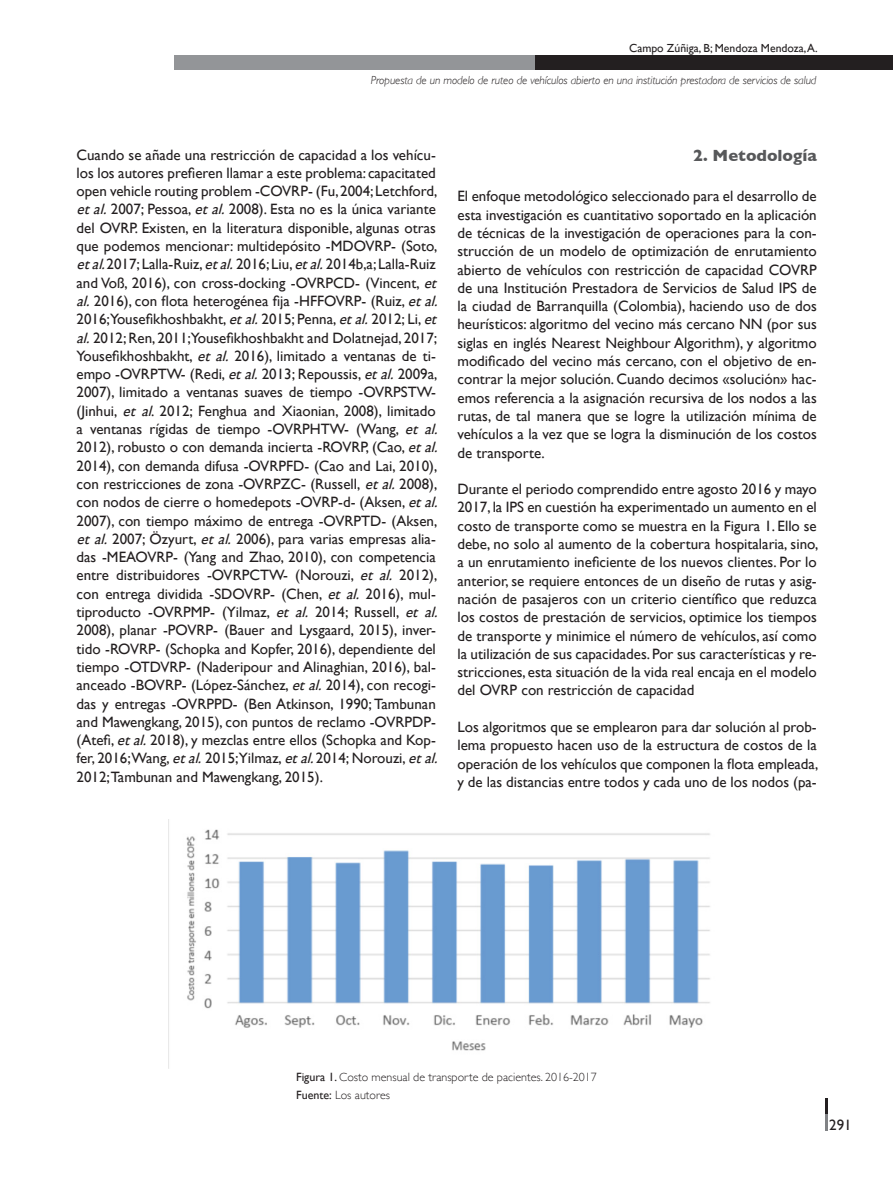
<style>
.page{position:relative;width:893px;height:1188px;background:#fff}
.page>*{position:absolute;margin:0;border:0;box-sizing:border-box;transform-origin:0 0}
.t1{font:700 16.5px "Gill Sans";color:#57585a}
.t2{font:15px/18.3px "Gill Sans";color:#231f20;text-align:justify}
.t3{font:300 12px "Gill Sans";color:#231f20}
.t4{font:italic 300 11.7px "Gill Sans";letter-spacing:-.01em;color:#231f20}
.t5{font:11.7px "Gill Sans";color:#231f20}
.s1{font-style:italic}
.s2{font-weight:400}
</style>
<div class="page">
<div style="left:174px;top:55px;width:361px;height:15px;background:#939598"></div>
<div style="left:535px;top:55px;width:358px;height:15px;background:#231f20"></div>
<svg style="left:825px;top:1099px;width:2px;height:31px"></svg>
<img style="left:186px;top:829px;width:524px;height:222px">
<p class="t5" style="left:629px;top:41px;width:190px">Campo Zúñiga, B; Mendoza Mendoza, A.</p>
<p class="t4" style="left:371px;top:74px;width:447px">Propuesta de un modelo de ruteo de vehículos abierto en una institución prestadora de servicios de salud</p>
<p class="t2" style="left:77px;top:145px;width:367px;text-align:left">Cuando se añade una restricción de capacidad a los vehícu&shy;los los autores prefieren llamar a este problema: capacitated open vehicle routing problem -COVRP- (Fu, 2004; Letchford, <span class="s1">etal.</span>2007; Pessoa, <span class="s1">etal.</span>2008). Esta no es la única variante del OVRP. Existen, en la literatura disponible, algunas otras que podemos mencionar: multidepósito -MDOVRP- (Soto, <span class="s1">etal.</span>2017; Lalla-Ruiz, <span class="s1">etal.</span>2016; Liu, <span class="s1">etal.</span>2014b,a; Lalla-Ruiz and Voß, 2016), con cross-docking -OVRPCD- (Vincent, <span class="s1">et al.</span>2016), con flota heterogénea fija -HFFOVRP- (Ruiz, <span class="s1">etal.<br></span>2016;Yousefikhoshbakht, <span class="s1">etal.</span>2015; Penna, <span class="s1">etal.</span>2012; Li, <span class="s1">et al.</span>2012; Ren, 2011;Yousefikhoshbakht and Dolatnejad, 2017; Yousefikhoshbakht, <span class="s1">et al.</span> 2016), limitado a ventanas de ti&shy;empo -OVRPTW- (Redi, <span class="s1">etal.</span>2013; Repoussis, <span class="s1">etal.</span>2009a, 2007), limitado a ventanas suaves de tiempo -OVRPSTW-(Jinhui, <span class="s1">et al</span>. 2012; Fenghua and Xiaonian, 2008), limitado a ventanas rígidas de tiempo -OVRPHTW- (Wang, <span class="s1">et al.<br></span>2012), robusto o con demanda incierta -ROVRP, (Cao, <span class="s1">etal.<br></span>2014), con demanda difusa -OVRPFD- (Cao and Lai, 2010), con restricciones de zona -OVRPZC- (Russell, <span class="s1">etal.</span>2008), con nodos de cierre o homedepots -OVRP-d- (Aksen, <span class="s1">etal.<br></span>2007), con tiempo máximo de entrega -OVRPTD- (Aksen, <span class="s1">etal.</span>2007; Özyurt, <span class="s1">etal.</span>2006), para varias empresas alia&shy;das -MEAOVRP- (Yang and Zhao, 2010), con competencia entre distribuidores -OVRPCTW- (Norouzi, <span class="s1">et al.</span> 2012), con entrega dividida -SDOVRP- (Chen, <span class="s1">et al.</span> 2016), mul&shy;tiproducto -OVRPMP- (Yilmaz, <span class="s1">et al.</span> 2014; Russell, <span class="s1">et al.<br></span>2008), planar -POVRP- (Bauer and Lysgaard, 2015), inver&shy;tido -ROVRP- (Schopka and Kopfer, 2016), dependiente del tiempo -OTDVRP- (Naderipour and Alinaghian, 2016), bal&shy;anceado -BOVRP- (López-Sánchez, <span class="s1">etal.</span>2014), con recogi&shy;das y entregas -OVRPPD- (Ben Atkinson, 1990; Tambunan and Mawengkang, 2015), con puntos de reclamo -OVRPDP-(Atefi, <span class="s1">etal.</span>2018), y mezclas entre ellos (Schopka and Kop&shy;fer, 2016;Wang, <span class="s1">etal.</span>2015;Yilmaz, <span class="s1">etal.</span>2014; Norouzi, <span class="s1">etal.<br></span>2012;Tambunan and Mawengkang, 2015).</p>
<p class="t1" style="left:693px;top:142px;width:125px">2. Metodología</p>
<p class="t2" style="left:457px;top:187px;width:361px">El enfoque metodológico seleccionado para el desarrollo de esta investigación es cuantitativo soportado en la aplicación de técnicas de la investigación de operaciones para la con&shy;strucción de un modelo de optimización de enrutamiento abierto de vehículos con restricción de capacidad COVRP de una Institución Prestadora de Servicios de Salud IPS de la ciudad de Barranquilla (Colombia), haciendo uso de dos heurísticos: algoritmo del vecino más cercano NN (por sus siglas en inglés Nearest Neighbour Algorithm), y algoritmo modificado del vecino más cercano, con el objetivo de en&shy;contrar la mejor solución. Cuando decimos «solución» hac&shy;emos referencia a la asignación recursiva de los nodos a las rutas, de tal manera que se logre la utilización mínima de vehículos a la vez que se logra la disminución de los costos de transporte.</p>
<p class="t2" style="left:457px;top:480px;width:362px">Durante el periodo comprendido entre agosto 2016 y mayo 2017, la IPS en cuestión ha experimentado un aumento en el costo de transporte como se muestra en la Figura 1. Ello se debe, no solo al aumento de la cobertura hospitalaria, sino, a un enrutamiento ineficiente de los nuevos clientes. Por lo anterior, se requiere entonces de un diseño de rutas y asig&shy;nación de pasajeros con un criterio científico que reduzca los costos de prestación de servicios, optimice los tiempos de transporte y minimice el número de vehículos, así como la utilización de sus capacidades. Por sus características y re&shy;stricciones, esta situación de la vida real encaja en el modelo del OVRP con restricción de capacidad</p>
<p class="t2" style="left:457px;top:718px;width:362px">Los algoritmos que se emplearon para dar solución al prob&shy;lema propuesto hacen uso de la estructura de costos de la operación de los vehículos que componen la flota empleada, y de las distancias entre todos y cada uno de los nodos (pa-</p>
<p class="t3" style="left:296px;top:1067px;width:302px"><span class="s2">Figura 1.</span> Costo mensual de transporte de pacientes. 2016-2017</p>
<p class="t3" style="left:296px;top:1086px;width:95px"><span class="s2">Fuente:</span> Los autores</p>
<p class="t2" style="left:829px;top:1116px;width:24px">291</p>
</div>
